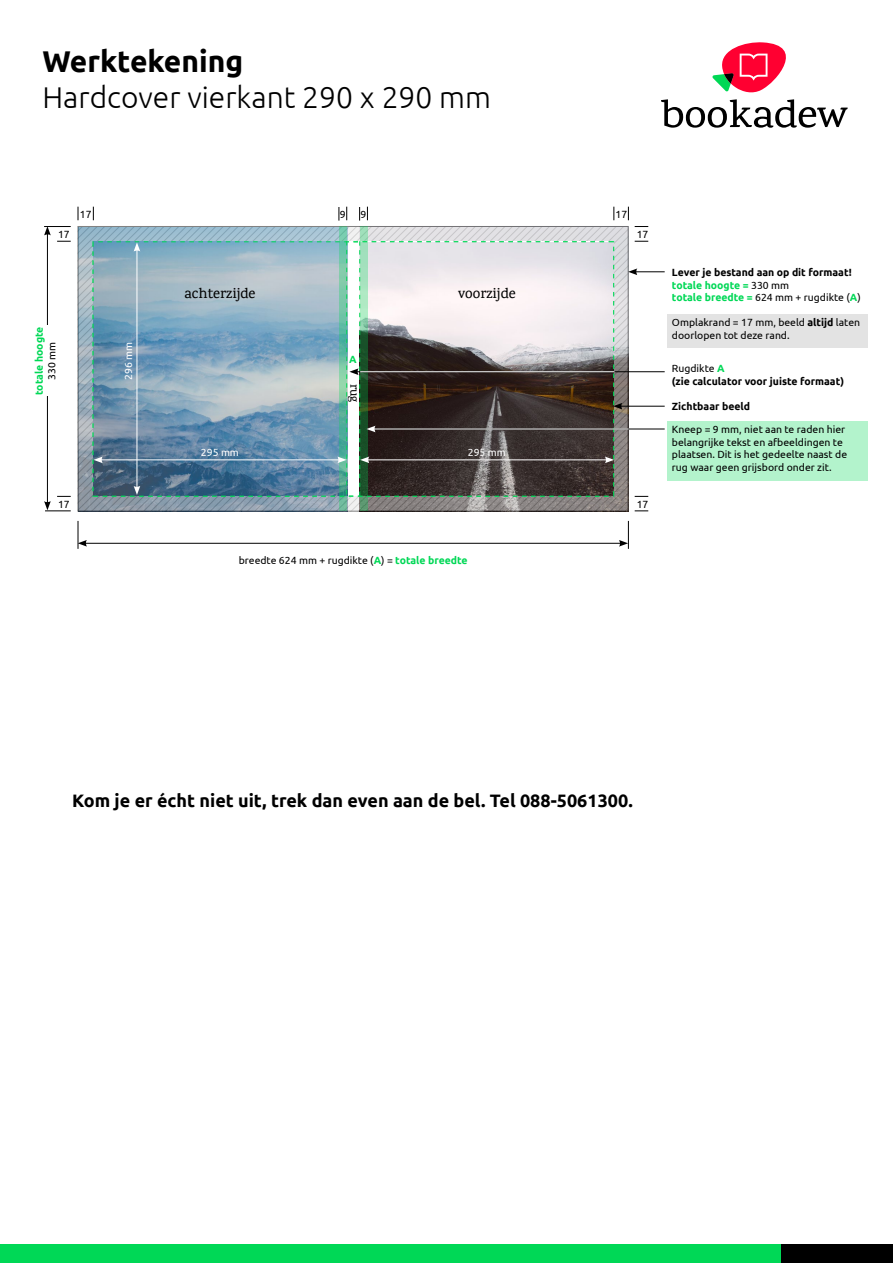
<style>
.page{position:relative;width:893px;height:1263px;background:#fff}
.page>*{position:absolute;margin:0;border:0;box-sizing:border-box;transform-origin:0 0}
.t1{font:300 30px "Ubuntu";color:#000}
.t2{font:700 30px "Ubuntu";color:#000}
.t3{font:700 18px "Ubuntu";color:#000}
.t4{font:500 14.55px "Karma";color:#000}
.t5{font:500 12.45px "Karma";color:#000}
.t6{font:10.5px/12.5px "Ubuntu";color:#000}
.t7{font:700 10.5px/12.5px "Ubuntu";color:#000}
.t8{font:10.5px "Ubuntu";color:#fff}
.t9{font:700 10.5px "Ubuntu";color:#00d856}
.s1{color:#00d856}
.s2{font-weight:400}
.s3{font-weight:700}
.s4{font-weight:700;color:#00d856}
</style>
<div class="page">
<div style="left:0;top:1244px;width:852px;height:19px;background:#00d856"></div>
<div style="left:781px;top:1244px;width:112px;height:19px;background:#000"></div>
<svg style="left:661px;top:42px;width:187px;height:86px"></svg>
<div style="left:668px;top:314px;width:200px;height:34px;background:#e3e3e3"></div>
<div style="left:668px;top:421px;width:200px;height:59px;background:#b3f3cc"></div>
<svg style="left:80px;top:228px;width:546px;height:281px;background:#a4b0b8"></svg>
<hr style="left:47px;top:233px;width:1px;height:270px;background:#000">
<svg style="left:93px;top:207px;width:1px;height:13px"></svg>
<svg style="left:339px;top:207px;width:1px;height:14px"></svg>
<svg style="left:359px;top:207px;width:1px;height:14px"></svg>
<svg style="left:346px;top:207px;width:1px;height:13px"></svg>
<svg style="left:367px;top:207px;width:1px;height:13px"></svg>
<svg style="left:628px;top:207px;width:1px;height:13px"></svg>
<svg style="left:614px;top:207px;width:1px;height:13px"></svg>
<svg style="left:78px;top:207px;width:1px;height:13px"></svg>
<svg style="left:635px;top:226px;width:13px;height:1px"></svg>
<svg style="left:635px;top:496px;width:13px;height:1px"></svg>
<svg style="left:44px;top:226px;width:27px;height:9px"></svg>
<svg style="left:635px;top:241px;width:13px;height:1px"></svg>
<svg style="left:635px;top:511px;width:13px;height:1px"></svg>
<svg style="left:57px;top:241px;width:14px;height:1px"></svg>
<svg style="left:44px;top:496px;width:27px;height:16px"></svg>
<div style="left:19px;top:326px;width:52px;height:70px;background:#fff"></div>
<hr style="left:85px;top:543px;width:536px;height:1px;background:#000">
<svg style="left:619px;top:521px;width:10px;height:28px"></svg>
<svg style="left:78px;top:521px;width:9px;height:28px"></svg>
<hr style="left:620px;top:406px;width:45px;height:1px;background:#000">
<hr style="left:635px;top:272px;width:30px;height:1px;background:#000">
<svg style="left:628px;top:268px;width:9px;height:7px"></svg>
<svg style="left:339px;top:226px;width:8px;height:285px"></svg>
<svg style="left:360px;top:226px;width:7px;height:285px"></svg>
<hr style="left:356px;top:371px;width:309px;height:1px;background:#000">
<hr style="left:373px;top:429px;width:292px;height:1px;background:#000">
<hr style="left:373px;top:429px;width:256px;height:1px;background:#fff">
<img style="left:93px;top:241px;width:529px;height:256px">
<h1 class="t2" style="left:43px;top:43px;width:202px">Werktekening</h1>
<h1 class="t1" style="left:43px;top:79px;width:450px">Hardcover vierkant 290 x 290 mm</h1>
<p class="t6" style="left:80px;top:208px;width:13px">17</p>
<p class="t6" style="left:340px;top:208px;width:7px">9</p>
<p class="t6" style="left:361px;top:208px;width:7px">9</p>
<p class="t6" style="left:615px;top:208px;width:13px">17</p>
<p class="t6" style="left:58px;top:227px;width:13px">17</p>
<p class="t6" style="left:637px;top:228px;width:13px">17</p>
<p class="t9" style="left:33px;top:395px;width:70px;rotate:-90deg">totale hoogte</p>
<p class="t6" style="left:45px;top:380px;width:40px;rotate:-90deg">330 mm</p>
<p class="t8" style="left:122px;top:380px;width:40px;rotate:-90deg">296 mm</p>
<h3 class="t4" style="left:184px;top:285px;width:73px">achterzijde</h3>
<h3 class="t4" style="left:458px;top:285px;width:59px">voorzijde</h3>
<p class="t9" style="left:349px;top:353px;width:9px">A</p>
<p class="t5" style="left:362px;top:384px;width:20px;rotate:90deg">rug</p>
<p class="t7" style="left:672px;top:266px;width:190px">Lever je bestand aan op dit formaat! <span class="s1">totale hoogte =</span> <span class="s2">330 mm<br></span><span class="s1">totale breedte =</span> <span class="s2">624 mm + rugdikte (</span><span class="s1">A</span><span class="s2">)</span></p>
<p class="t6" style="left:672px;top:316px;width:190px">Omplakrand = 17 mm, beeld <span class="s3">altijd</span> laten doorlopen tot deze rand.</p>
<p class="t7" style="left:672px;top:362px;width:174px"><span class="s2">Rugdikte</span> <span class="s1">A<br></span>(zie calculator voor juiste formaat)</p>
<p class="t7" style="left:672px;top:400px;width:80px">Zichtbaar beeld</p>
<p class="t8" style="left:201px;top:446px;width:40px">295 mm</p>
<p class="t8" style="left:468px;top:446px;width:40px">295 mm</p>
<p class="t6" style="left:672px;top:423px;width:177px">Kneep = 9 mm, niet aan te raden hier belangrijke tekst en afbeeldingen te plaatsen. Dit is het gedeelte naast de rug waar geen grijsbord onder zit.</p>
<p class="t6" style="left:58px;top:497px;width:13px">17</p>
<p class="t6" style="left:637px;top:497px;width:13px">17</p>
<p class="t6" style="left:239px;top:554px;width:231px">breedte 624 mm + rugdikte (<span class="s4">A</span>) = <span class="s4">totale breedte</span></p>
<h2 class="t3" style="left:72px;top:790px;width:562px">Kom je er écht niet uit, trek dan even aan de bel. Tel 088-5061300.</h2>
</div>
